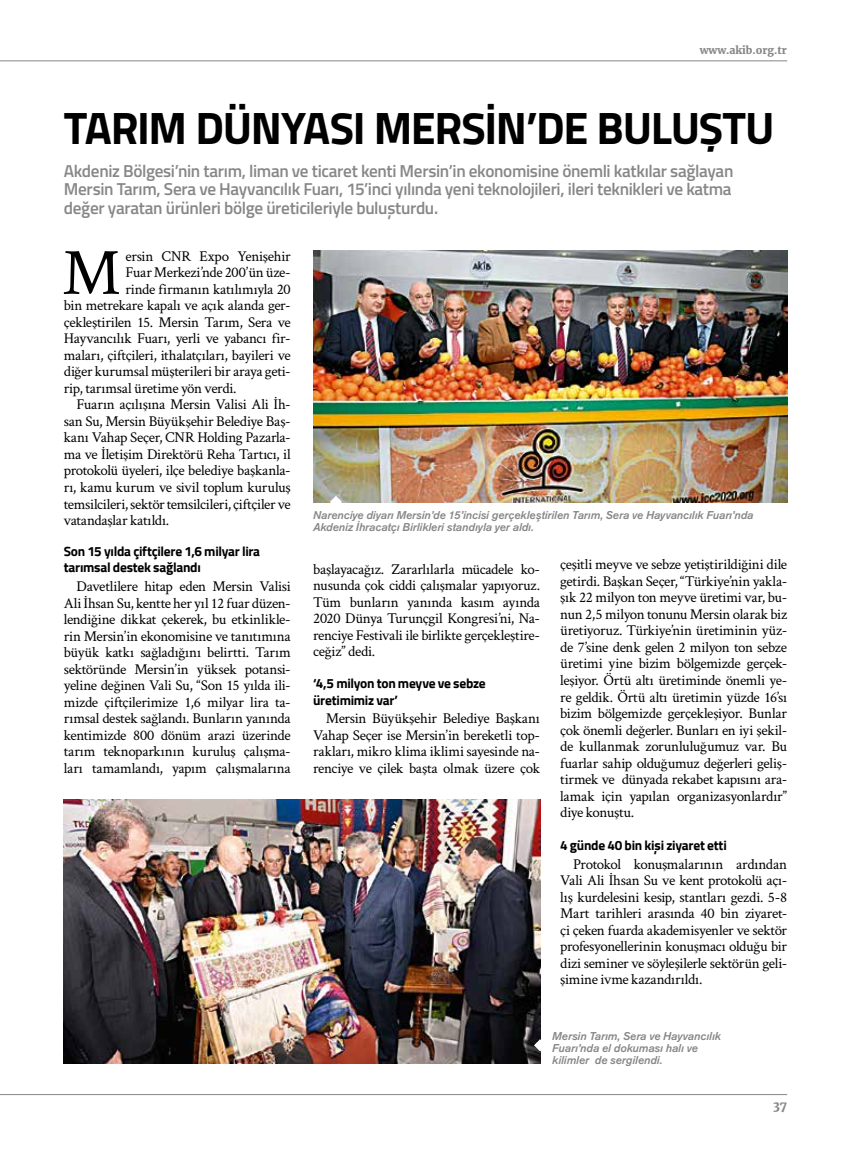
<style>
.page{position:relative;width:851px;height:1149px;background:#fff}
.page>*{position:absolute;margin:0;border:0;box-sizing:border-box;transform-origin:0 0}
.t1{font:66px "Crimson Text";color:#000}
.t2{font:700 45px "Titillium Web";letter-spacing:-.03em;color:#000}
.t3{font:600 17.25px/18.8px "Titillium Web";letter-spacing:-.02em;color:#878787;text-align:justify}
.t4{font:15px/16.5px "Crimson Text";letter-spacing:-.02em;color:#000;text-align:justify}
.t5{font:700 13.5px/16.5px "Titillium Web";letter-spacing:-.02em;color:#000}
.t6{font:900 12px "Merriweather";color:#878787}
.t7{font:italic 500 11.25px/12px "Akzidenz Grotesk";letter-spacing:-.005em;color:#878787}
.t8{font:900 10.5px "Merriweather";color:#878787}
</style>
<div class="page">
<hr style="left:0;top:60px;width:787px;height:1px;background:#878787">
<hr style="left:0;top:1093px;width:787px;height:1px;background:#878787">
<img style="left:313px;top:250px;width:474px;height:252px">
<img style="left:64px;top:799px;width:476px;height:264px">
<svg style="left:330px;top:495px;width:12px;height:8px"></svg>
<svg style="left:534px;top:1038px;width:7px;height:13px"></svg>
<p class="t8" style="left:699px;top:43px;width:89px">www.akib.org.tr</p>
<h2 class="t2" style="left:64px;top:93px;width:712px">TARIM DÜNYASI MERSİN’DE BULUŞTU</h2>
<p class="t3" style="left:64px;top:160px;width:671px">Akdeniz Bölgesi’nin tarım, liman ve ticaret kenti Mersin’in ekonomisine önemli katkılar sağlayan Mersin Tarım, Sera ve Hayvancılık Fuarı, 15’inci yılında yeni teknolojileri, ileri teknikleri ve katma değer yaratan ürünleri bölge üreticileriyle buluşturdu.</p>
<h1 class="t1" style="left:62px;top:227px;width:60px">M</h1>
<p class="t4" style="left:125px;top:247px;width:167px">ersin CNR Expo Yenişehir</p>
<p class="t4" style="left:125px;top:263px;width:167px">Fuar Merkezi’nde 200’ün üze-</p>
<p class="t4" style="left:125px;top:280px;width:167px">rinde firmanın katılımıyla 20</p>
<p class="t4" style="left:64px;top:296px;width:228px">bin metrekare kapalı ve açık alanda ger-</p>
<p class="t4" style="left:64px;top:313px;width:228px">çekleştirilen 15. Mersin Tarım, Sera ve</p>
<p class="t4" style="left:64px;top:329px;width:228px">Hayvancılık Fuarı, yerli ve yabancı fir-</p>
<p class="t4" style="left:64px;top:346px;width:228px">maları, çiftçileri, ithalatçıları, bayileri ve</p>
<p class="t4" style="left:64px;top:362px;width:228px">diğer kurumsal müşterileri bir araya geti-</p>
<p class="t4" style="left:64px;top:379px;width:174px">rip, tarımsal üretime yön verdi.</p>
<p class="t4" style="left:77px;top:395px;width:216px">Fuarın açılışına Mersin Valisi Ali İh-</p>
<p class="t4" style="left:64px;top:412px;width:228px">san Su, Mersin Büyükşehir Belediye Baş-</p>
<p class="t4" style="left:64px;top:428px;width:228px">kanı Vahap Seçer, CNR Holding Pazarla-</p>
<p class="t4" style="left:64px;top:445px;width:228px">ma ve İletişim Direktörü Reha Tartıcı, il</p>
<p class="t4" style="left:64px;top:461px;width:228px">protokolü üyeleri, ilçe belediye başkanla-</p>
<p class="t4" style="left:64px;top:478px;width:228px">rı, kamu kurum ve sivil toplum kuruluş</p>
<p class="t4" style="left:64px;top:494px;width:228px">temsilcileri, sektör temsilcileri, çiftçiler ve</p>
<p class="t4" style="left:64px;top:511px;width:107px">vatandaşlar katıldı.</p>
<p class="t5" style="left:64px;top:542px;width:198px">Son 15 yılda çiftçilere 1,6 milyar lira tarımsal destek sağlandı</p>
<p class="t4" style="left:64px;top:577px;width:228px;text-indent:13px">Davetlilere hitap eden Mersin Valisi Ali İhsan Su, kentte her yıl 12 fuar düzen&shy;lendiğine dikkat çekerek, bu etkinlikle&shy;rin Mersin’in ekonomisine ve tanıtımına büyük katkı sağladığını belirtti. Tarım sektöründe Mersin’in yüksek potansi&shy;yeline değinen Vali Su, “Son 15 yılda ili&shy;mizde çiftçilerimize 1,6 milyar lira ta&shy;rımsal destek sağlandı. Bunların yanında kentimizde 800 dönüm arazi üzerinde tarım teknoparkının kuruluş çalışma&shy;ları tamamlandı, yapım çalışmalarına</p>
<p class="t7" style="left:313px;top:508px;width:442px">Narenciye diyarı Mersin’de 15’incisi gerçekleştirilen Tarım, Sera ve Hayvancılık Fuarı’nda<br>Akdeniz İhracatçı Birlikleri standıyla yer aldı.</p>
<p class="t4" style="left:560px;top:555px;width:228px">çeşitli meyve ve sebze yetiştirildiğini dile getirdi. Başkan Seçer, “Türkiye’nin yakla&shy;şık 22 milyon ton meyve üretimi var, bu&shy;nun 2,5 milyon tonunu Mersin olarak biz üretiyoruz. Türkiye’nin üretiminin yüz&shy;de 7’sine denk gelen 2 milyon ton sebze üretimi yine bizim bölgemizde gerçek&shy;leşiyor. Örtü altı üretiminde önemli ye&shy;re geldik. Örtü altı üretimin yüzde 16’sı bizim bölgemizde gerçekleşiyor. Bunlar çok önemli değerler. Bunları en iyi şekil&shy;de kullanmak zorunluluğumuz var. Bu fuarlar sahip olduğumuz değerleri geliş&shy;tirmek ve dünyada rekabet kapısını ara&shy;lamak için yapılan organizasyonlardır” diye konuştu.</p>
<p class="t5" style="left:560px;top:836px;width:168px">4 günde 40 bin kişi ziyaret etti</p>
<p class="t4" style="left:560px;top:854px;width:228px;text-indent:13px">Protokol konuşmalarının ardından Vali Ali İhsan Su ve kent protokolü açı&shy;lış kurdelesini kesip, stantları gezdi. 5-8<br>Mart tarihleri arasında 40 bin ziyaret&shy;çi çeken fuarda akademisyenler ve sektör profesyonellerinin konuşmacı olduğu bir dizi seminer ve söyleşilerle sektörün geli&shy;şimine ivme kazandırıldı.</p>
<p class="t4" style="left:313px;top:560px;width:228px">başlayacağız. Zararlılarla mücadele ko&shy;nusunda çok ciddi çalışmalar yapıyoruz.<br>Tüm bunların yanında kasım ayında 2020 Dünya Turunçgil Kongresi’ni, Na&shy;renciye Festivali ile birlikte gerçekleştire&shy;ceğiz” dedi.</p>
<p class="t5" style="left:313px;top:674px;width:174px">‘4,5 milyon ton meyve ve sebze üretimimiz var’</p>
<p class="t4" style="left:313px;top:709px;width:228px;text-indent:13px">Mersin Büyükşehir Belediye Başkanı Vahap Seçer ise Mersin’in bereketli top&shy;rakları, mikro klima iklimi sayesinde na&shy;renciye ve çilek başta olmak üzere çok</p>
<p class="t7" style="left:552px;top:1029px;width:170px">Mersin Tarım, Sera ve Hayvancılık<br>Fuarı’nda el dokuması halı ve kilimler de sergilendi.</p>
<p class="t6" style="left:773px;top:1096px;width:16px">37</p>
</div>
